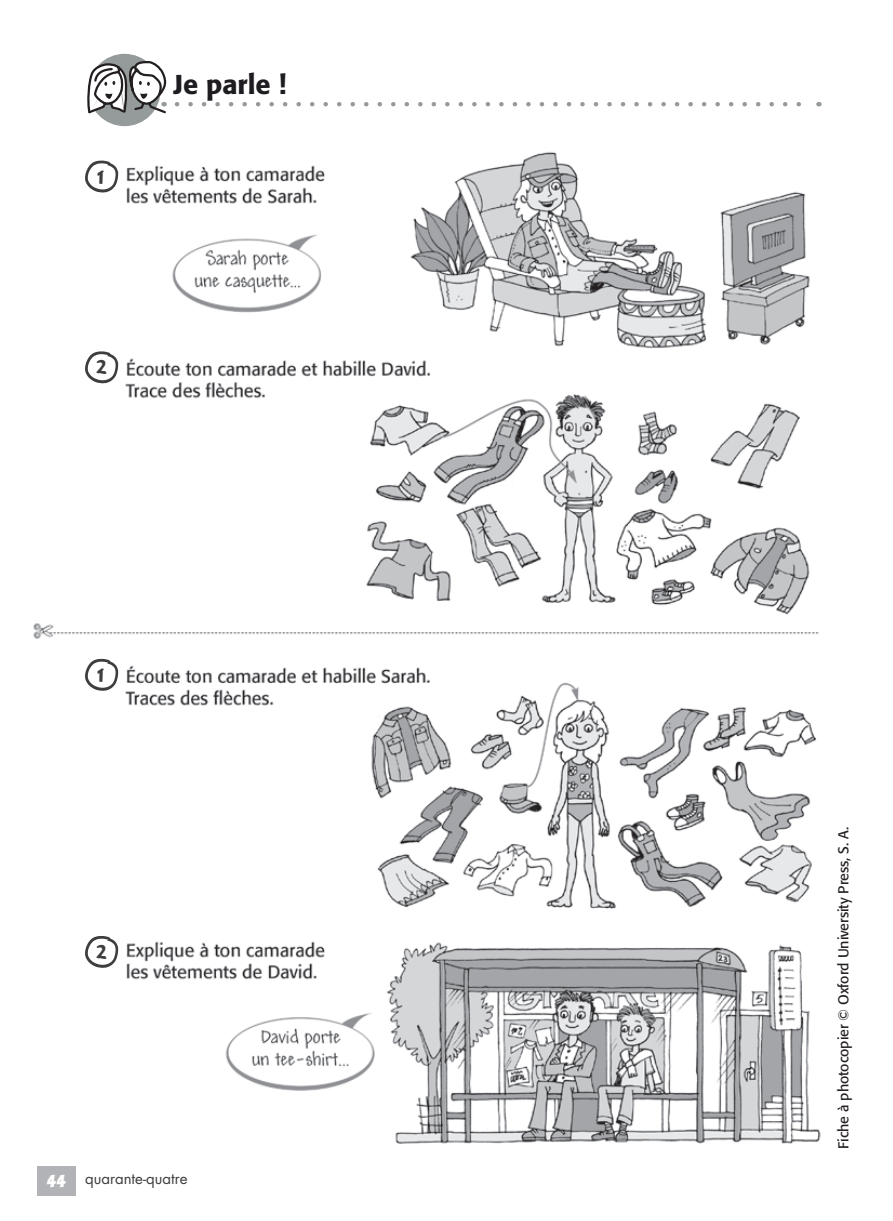
<style>
.page{position:relative;width:893px;height:1221px;background:#fff}
.page>*{position:absolute;margin:0;border:0;box-sizing:border-box;transform-origin:0 0}
.t1{font:500 27px "Formata";color:#1f1c21}
.t2{font:15px "Futura Std";color:#3e3e3f}
.t3{font:15px "Balder LT";color:#fff}
.t4{font:14.25px "Formata Regular 4";letter-spacing:-.005em;color:#231f20}
</style>
<div class="page">
<div style="left:37px;top:1165px;width:38px;height:30px;background:#b2b3b7"></div>
<svg style="left:177px;top:102px;width:624px;height:4px"></svg>
<div style="left:88px;top:54px;width:73px;height:72px;background:#959a9b;border-radius:50%"></div>
<svg style="left:87px;top:61px;width:80px;height:52px"></svg>
<img style="left:33px;top:152px;width:788px;height:992px">
<svg style="left:85px;top:160px;width:33px;height:32px"></svg>
<svg style="left:85px;top:351px;width:33px;height:32px"></svg>
<svg style="left:85px;top:658px;width:33px;height:32px"></svg>
<svg style="left:85px;top:935px;width:33px;height:32px"></svg>
<p class="t1" style="left:173px;top:68px;width:115px">Je parle !</p>
<p class="t3" style="left:47px;top:1170px;width:20px">44</p>
<p class="t2" style="left:85px;top:1169px;width:104px">quarante-quatre</p>
<p class="t4" style="left:835px;top:1148px;width:323px;rotate:-90deg">Fiche à photocopier © Oxford University Press, S. A.</p>
</div>
